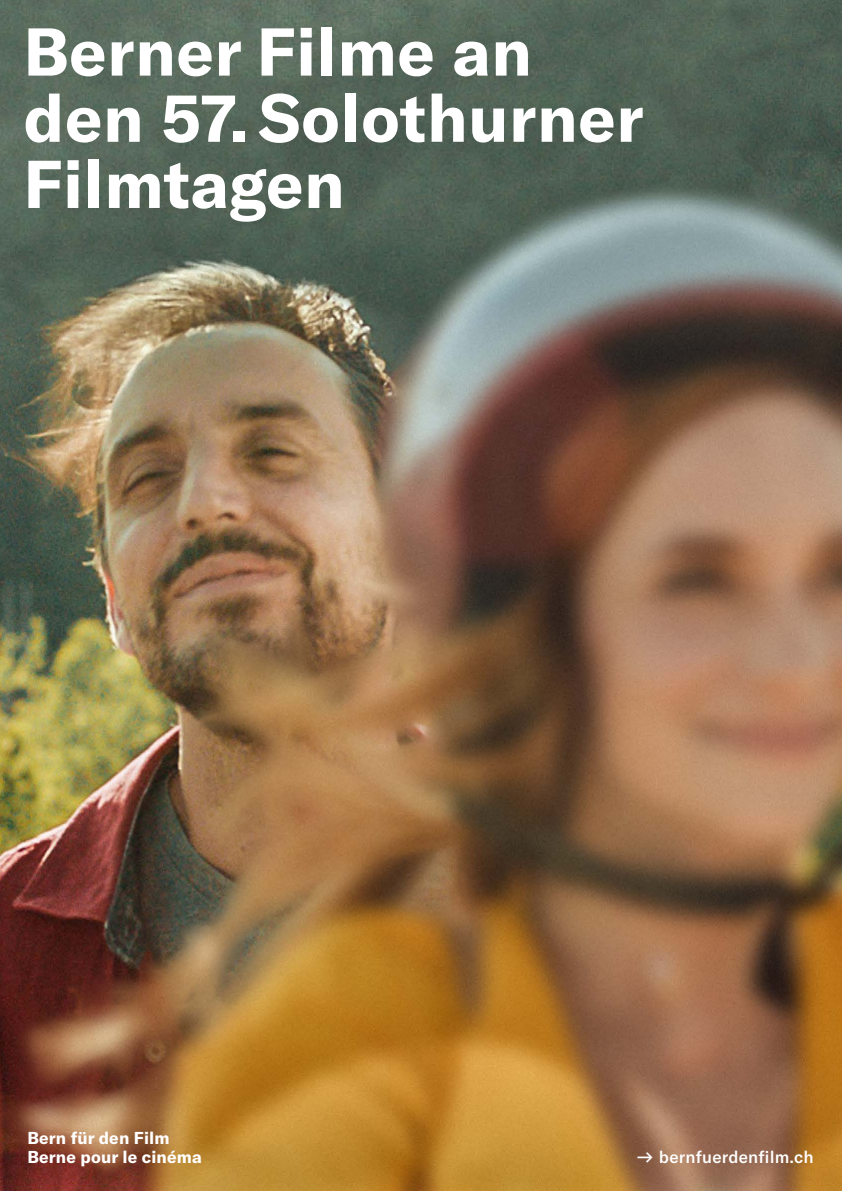
<style>
.page{position:relative;width:842px;height:1191px;background:#fff}
.page>*{position:absolute;margin:0;border:0;box-sizing:border-box;transform-origin:0 0}
.t1{font:700 66.5px/66.2px "GT America";letter-spacing:.01em;color:#fff}
.t2{font:700 17px/18.9px "GT America";letter-spacing:.01em;color:#fff}
.t3{font:500 17px "GT America";letter-spacing:.01em;color:#fff}
</style>
<div class="page">
<img style="left:0;top:0;width:842px;height:1191px">
<p class="t1" style="left:24px;top:18px;width:622px">Berner Filme an den 57. Solothurner<br>Filmtagen</p>
<p class="t2" style="left:27px;top:1128px;width:176px">Bern für den Film<br>Berne pour le cinéma</p>
<p class="t3" style="left:636px;top:1146px;width:179px">→ bernfuerdenfilm.ch</p>
</div>
